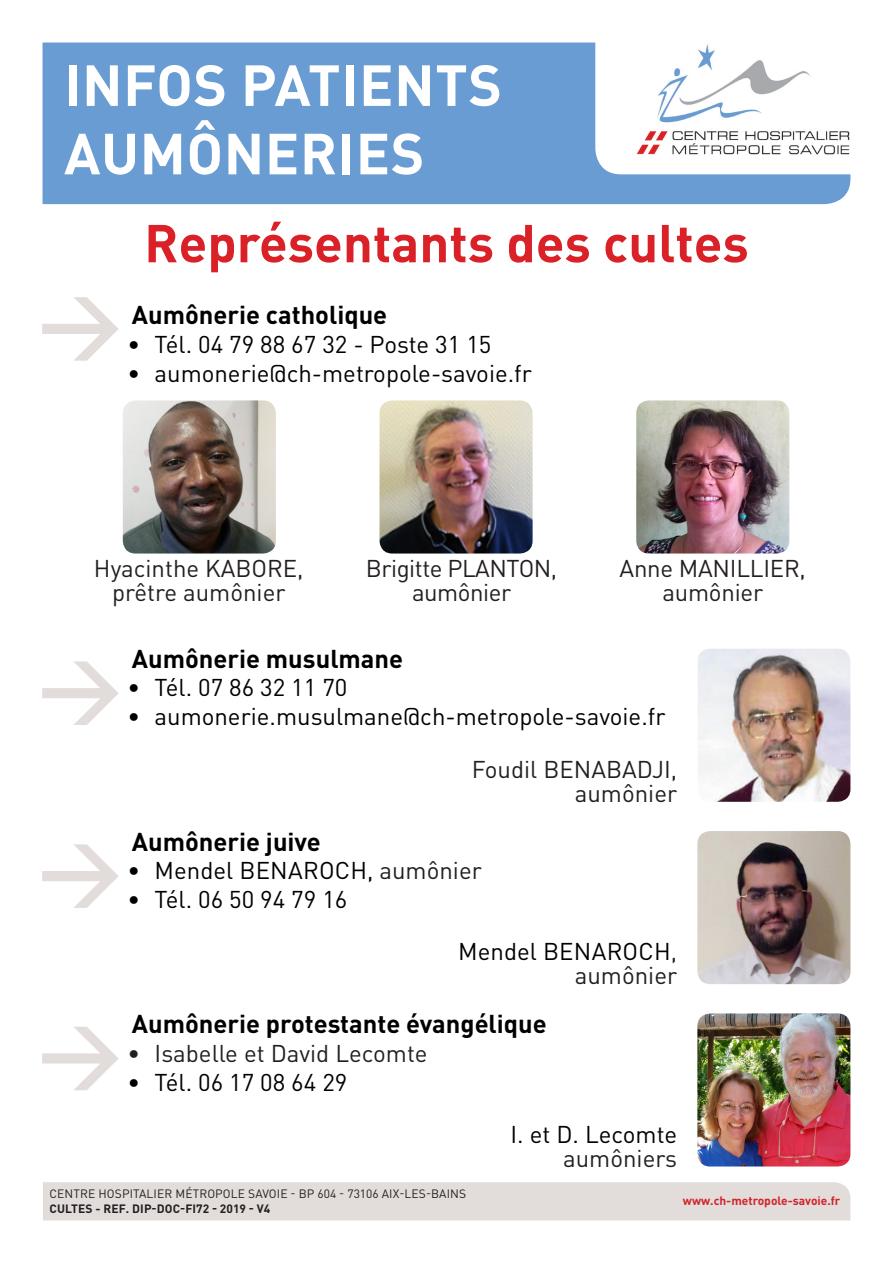
<style>
.page{position:relative;width:893px;height:1263px;background:#fff}
.page>*{position:absolute;margin:0;border:0;box-sizing:border-box;transform-origin:0 0}
.t1{font:700 82.5px "DIN";color:#e2ddda}
.t2{font:700 57px "DIN Pro";letter-spacing:.01em;color:#fff}
.t3{font:700 52.5px "DIN Pro";color:#da2128}
.t4{font:700 25.5px "DIN Pro";color:#000001}
.t5{font:24px "DIN Pro";color:#000001}
.t6{font:24px "DIN Pro";color:#231f20}
.t7{font:24px/24px "DIN Pro";letter-spacing:-.02em;color:#231f20;text-align:center}
.t8{font:12px "DIN Pro";letter-spacing:.01em;color:#231f20}
.t9{font:700 12px "DIN Pro";letter-spacing:.01em;color:#231f20}
.t10{font:700 12px "DIN Pro";color:#d1232a}
.s1{color:#231f20}
</style>
<div class="page">
<div style="left:43px;top:43px;width:807px;height:161px;background:#699cd3"></div>
<div style="left:43px;top:1182px;width:807px;height:38px;background:#e2ddda"></div>
<svg style="left:595px;top:42px;width:255px;height:132px"></svg>
<img style="left:636px;top:43px;width:214px;height:113px">
<img style="left:379px;top:400px;width:154px;height:153px">
<img style="left:636px;top:400px;width:153px;height:153px">
<img style="left:123px;top:400px;width:153px;height:153px">
<img style="left:698px;top:649px;width:152px;height:153px">
<img style="left:697px;top:831px;width:153px;height:153px">
<img style="left:697px;top:1013px;width:153px;height:153px">
<p class="t2" style="left:64px;top:47px;width:439px">INFOS PATIENTS</p>
<p class="t2" style="left:64px;top:115px;width:362px">AUMÔNERIES</p>
<p class="t1" style="left:38px;top:269px;width:86px">&gt;</p>
<p class="t3" style="left:144px;top:208px;width:606px">Représentants des cultes</p>
<p class="t4" style="left:132px;top:298px;width:257px">Aumônerie catholique</p>
<p class="t5" style="left:128px;top:328px;width:365px">• Tél. 04 79 88 67 32 - Poste 31 15</p>
<p class="t5" style="left:128px;top:357px;width:406px">• aumonerie@ch-metropole-savoie.fr</p>
<p class="t6" style="left:94px;top:552px;width:211px">Hyacinthe KABORE,</p>
<p class="t6" style="left:112px;top:576px;width:175px">prêtre aumônier</p>
<p class="t7" style="left:366px;top:555px;width:193px">Brigitte PLANTON, aumônier</p>
<p class="t6" style="left:620px;top:552px;width:188px">Anne MANILLIER,</p>
<p class="t6" style="left:662px;top:576px;width:102px">aumônier</p>
<p class="t1" style="left:38px;top:633px;width:86px">&gt;</p>
<p class="t4" style="left:132px;top:641px;width:273px">Aumônerie musulmane</p>
<p class="t5" style="left:128px;top:671px;width:221px">• Tél. 07 86 32 11 70</p>
<p class="t5" style="left:128px;top:700px;width:539px">• aumonerie.musulmane@ch-metropole-savoie.fr</p>
<p class="t6" style="left:472px;top:753px;width:207px">Foudil BENABADJI,</p>
<p class="t6" style="left:575px;top:777px;width:104px">aumônier</p>
<p class="t1" style="left:38px;top:816px;width:86px">&gt;</p>
<p class="t4" style="left:132px;top:824px;width:191px">Aumônerie juive</p>
<p class="t5" style="left:128px;top:854px;width:356px">• Mendel BENAROCH, <span class="s1">aumônier</span></p>
<p class="t5" style="left:128px;top:883px;width:221px">• Tél. 06 50 94 79 16</p>
<p class="t1" style="left:38px;top:998px;width:86px">&gt;</p>
<p class="t5" style="left:458px;top:935px;width:220px">Mendel BENAROCH<span class="s1">,</span></p>
<p class="t6" style="left:575px;top:959px;width:104px">aumônier</p>
<p class="t4" style="left:132px;top:1006px;width:416px">Aumônerie protestante évangélique</p>
<p class="t6" style="left:128px;top:1037px;width:301px">• Isabelle et David Lecomte</p>
<p class="t5" style="left:128px;top:1065px;width:221px">• Tél. 06 17 08 64 29</p>
<p class="t5" style="left:510px;top:1117px;width:168px">I. et D. Lecomte</p>
<p class="t6" style="left:563px;top:1141px;width:115px">aumôniers</p>
<p class="t8" style="left:49px;top:1185px;width:418px">CENTRE HOSPITALIER MÉTROPOLE SAVOIE - BP 604 - 73106 AIX-LES-BAINS</p>
<p class="t9" style="left:49px;top:1200px;width:222px">CULTES - REF. DIP-DOC-FI72 - 2019 - V4</p>
<p class="t10" style="left:683px;top:1192px;width:159px">www.ch-metropole-savoie.fr</p>
</div>
